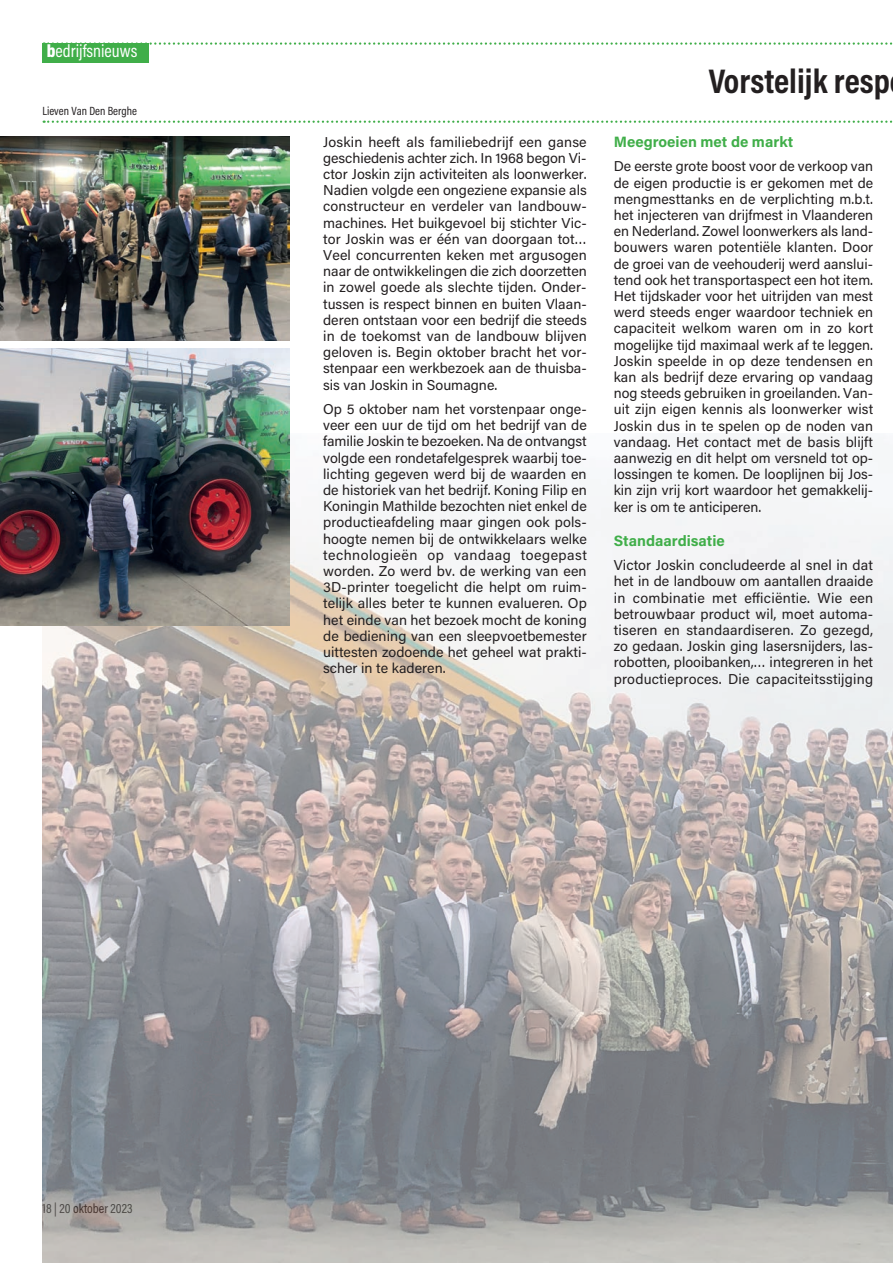
<style>
.page{position:relative;width:893px;height:1263px;background:#fff}
.page>*{position:absolute;margin:0;border:0;box-sizing:border-box;transform-origin:0 0}
.t1{font:700 34.5px "Acumin Pro Cond";color:#231f20}
.t2{font:18px "Acumin Pro Cond";color:#fff}
.t3{font:700 15px "Acumin Pro";color:#40ae49}
.t4{font:14.25px/16.2px "Acumin Pro";color:#231f20;text-align:justify}
.t5{font:13.5px "Acumin Pro Cond";color:#231f20}
.t6{font:12px "Acumin Pro Cond";color:#231f20}
.s1{font-weight:900}
</style>
<div class="page">
<img style="left:43px;top:434px;width:850px;height:829px">
<svg style="left:44px;top:42px;width:849px;height:3px"></svg>
<svg style="left:44px;top:121px;width:849px;height:2px"></svg>
<div style="left:43px;top:43px;width:106px;height:20px;background:#40ae49"></div>
<img style="left:0;top:136px;width:289px;height:204px">
<img style="left:0;top:349px;width:289px;height:276px">
<p class="t2" style="left:47px;top:39px;width:92px"><span class="s1">b</span>edrijfsnieuws</p>
<p class="t6" style="left:43px;top:103px;width:96px">Lieven Van Den Berghe</p>
<p class="t4" style="left:323px;top:133px;width:265px">Joskin heeft als familiebedrijf een ganse geschiedenis achter zich. In 1968 begon Vi&shy;ctor Joskin zijn activiteiten als loonwerker.<br>Nadien volgde een ongeziene expansie als constructeur en verdeler van landbouw&shy;machines. Het buikgevoel bij stichter Vic&shy;tor Joskin was er één van doorgaan tot… Veel concurrenten keken met argusogen naar de ontwikkelingen die zich doorzetten in zowel goede als slechte tijden. Onder&shy;tussen is respect binnen en buiten Vlaan&shy;deren ontstaan voor een bedrijf die steeds in de toekomst van de landbouw blijven geloven is. Begin oktober bracht het vor&shy;stenpaar een werkbezoek aan de thuisba&shy;sis van Joskin in Soumagne.</p>
<p class="t4" style="left:323px;top:400px;width:265px">Op 5 oktober nam het vorstenpaar onge&shy;veer een uur de tijd om het bedrijf van de familie Joskin te bezoeken. Na de ontvangst volgde een rondetafelgesprek waarbij toe&shy;lichting gegeven werd bij de waarden en de historiek van het bedrijf. Koning Filip en Koningin Mathilde bezochten niet enkel de productieafdeling maar gingen ook pols&shy;hoogte nemen bij de ontwikkelaars welke technologieën op vandaag toegepast worden. Zo werd bv. de werking van een 3D-printer toegelicht die helpt om ruim&shy;telijk alles beter te kunnen evalueren. Op het einde van het bezoek mocht de koning de bediening van een sleepvoetbemester uittesten zodoende het geheel wat prakti&shy;scher in te kaderen.</p>
<h1 class="t1" style="left:709px;top:59px;width:183px">Vorstelijk resp</h1>
<p class="t3" style="left:614px;top:131px;width:181px">Meegroeien met de markt</p>
<p class="t4" style="left:614px;top:158px;width:261px">De eerste grote boost voor de verkoop van de eigen productie is er gekomen met de mengmesttanks en de verplichting m.b.t. het injecteren van drijfmest in Vlaanderen en Nederland. Zowel loonwerkers als land&shy;bouwers waren potentiële klanten. Door de groei van de veehouderij werd aanslui&shy;tend ook het transportaspect een hot item.<br>Het tijdskader voor het uitrijden van mest werd steeds enger waardoor techniek en capaciteit welkom waren om in zo kort mogelijke tijd maximaal werk af te leggen.<br>Joskin speelde in op deze tendensen en kan als bedrijf deze ervaring op vandaag nog steeds gebruiken in groeilanden. Van&shy;uit zijn eigen kennis als loonwerker wist Joskin dus in te spelen op de noden van vandaag. Het contact met de basis blijft aanwezig en dit helpt om versneld tot op&shy;lossingen te komen. De looplijnen bij Jos&shy;kin zijn vrij kort waardoor het gemakkelij&shy;ker is om te anticiperen.</p>
<p class="t3" style="left:614px;top:530px;width:113px">Standaardisatie</p>
<p class="t4" style="left:614px;top:556px;width:261px">Victor Joskin concludeerde al snel in dat het in de landbouw om aantallen draaide in combinatie met efficiëntie. Wie een betrouwbaar product wil, moet automa&shy;tiseren en standaardiseren. Zo gezegd, zo gedaan. Joskin ging lasersnijders, las&shy;robotten, plooibanken,… integreren in het productieproces. Die capaciteitsstijging</p>
<p class="t5" style="left:43px;top:1200px;width:91px">18 | 20 oktober 2023</p>
</div>
